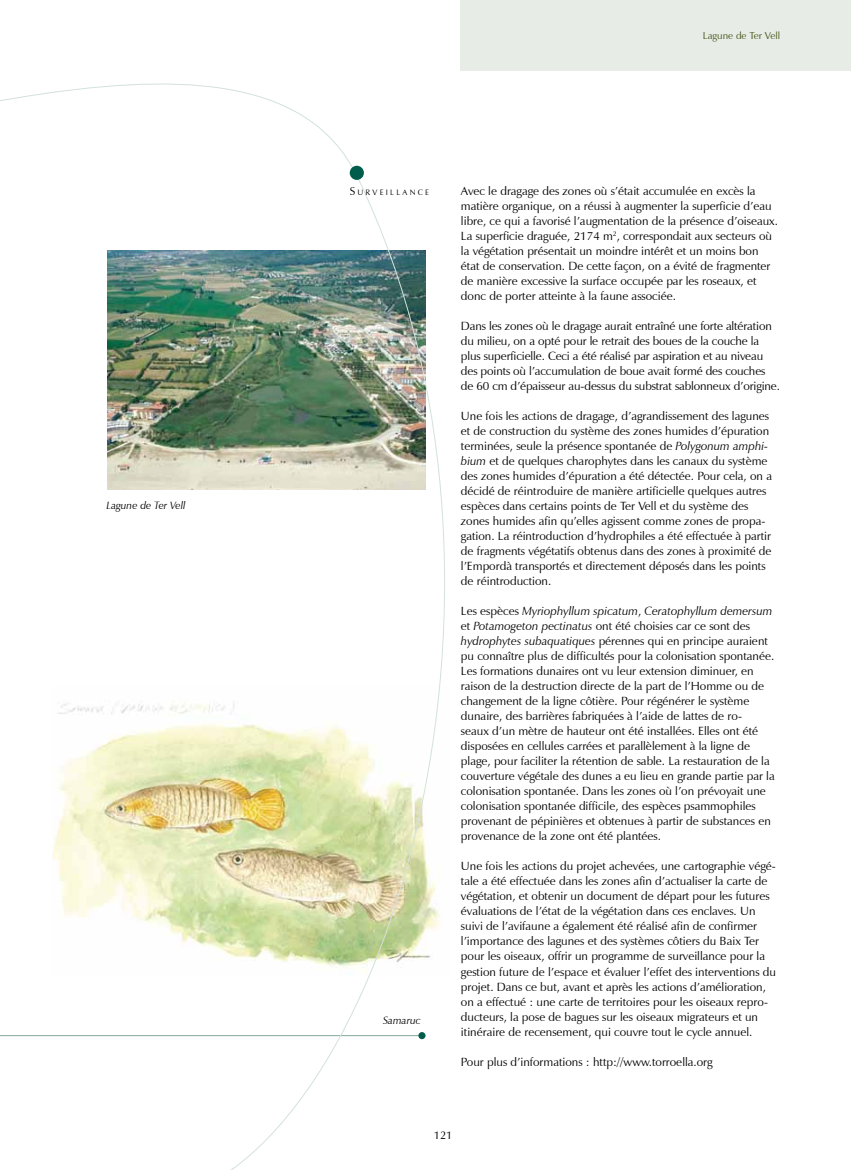
<style>
.page{position:relative;width:851px;height:1170px;background:#fff}
.page>*{position:absolute;margin:0;border:0;box-sizing:border-box;transform-origin:0 0}
.t1{font:11.88px/15px "Zapf Humanist 601 BT";color:#000}
.t2{font:11.25px "Zapf Humanist 601 BT";color:#000}
.t3{font:italic 10.62px "Zapf Humanist 601 BT";color:#000}
.t4{font:10px "Zapf Humanist 601 BT";color:#475217}
.t5{font:7.88px "Zapf Humanist 601 BT";letter-spacing:.285em;color:#000}
.s1{font-size:11.25px}
.s2{font-style:italic}
</style>
<div class="page">
<div style="left:461px;top:0;width:389px;height:71px;background:#e7ede6"></div>
<img style="left:0;top:0;width:461px;height:1169px">
<div style="left:349px;top:166px;width:15px;height:14px;background:#005c4b;border-radius:50%"></div>
<p class="t3" style="left:106px;top:499px;width:81px">Lagune de Ter Vell</p>
<p class="t4" style="left:702px;top:29px;width:79px">Lagune de Ter Vell</p>
<p class="t5" style="left:349px;top:187px;width:81px"><span class="s1">S</span>URVEILLANCE</p>
<p class="t3" style="left:383px;top:1014px;width:39px">Samaruc</p>
<p class="t1" style="left:461px;top:183px;width:318px">Avec le dragage des zones où s’était accumulée en excès la matière organique, on a réussi à augmenter la superficie d’eau libre, ce qui a favorisé l’augmentation de la présence d’oiseaux.<br>La superficie draguée, 2174 m<sup>2</sup>, correspondait aux secteurs où la végétation présentait un moindre intérêt et un moins bon état de conservation. De cette façon, on a évité de fragmenter de manière excessive la surface occupée par les roseaux, et donc de porter atteinte à la faune associée.</p>
<p class="t1" style="left:461px;top:318px;width:320px">Dans les zones où le dragage aurait entraîné une forte altération du milieu, on a opté pour le retrait des boues de la couche la plus superficielle. Ceci a été réalisé par aspiration et au niveau des points où l’accumulation de boue avait formé des couches de 60 cm d’épaisseur au-dessus du substrat sablonneux d’origine.</p>
<p class="t1" style="left:461px;top:408px;width:312px">Une fois les actions de dragage, d’agrandissement des lagunes et de construction du système des zones humides d’épuration terminées, seule la présence spontanée de <span class="s2">Polygonum amphi&shy;bium</span> et de quelques charophytes dans les canaux du système des zones humides d’épuration a été détectée. Pour cela, on a décidé de réintroduire de manière artificielle quelques autres espèces dans certains points de Ter Vell et du système des zones humides afin qu’elles agissent comme zones de propa&shy;gation. La réintroduction d’hydrophiles a été effectuée à partir de fragments végétatifs obtenus dans des zones à proximité de l’Empordà transportés et directement déposés dans les points de réintroduction.</p>
<p class="t1" style="left:461px;top:603px;width:315px">Les espèces <span class="s2">Myriophyllum spicatum</span>, <span class="s2">Ceratophyllum demersum </span>et <span class="s2">Potamogeton pectinatus</span> ont été choisies car ce sont des <span class="s2">hydrophytes subaquatiques</span> pérennes qui en principe auraient pu connaître plus de difficultés pour la colonisation spontanée.<br>Les formations dunaires ont vu leur extension diminuer, en raison de la destruction directe de la part de l’Homme ou de changement de la ligne côtière. Pour régénérer le système dunaire, des barrières fabriquées à l’aide de lattes de ro-<br>seaux d’un mètre de hauteur ont été installées. Elles ont été disposées en cellules carrées et parallèlement à la ligne de plage, pour faciliter la rétention de sable. La restauration de la couverture végétale des dunes a eu lieu en grande partie par la colonisation spontanée. Dans les zones où l’on prévoyait une colonisation spontanée difficile, des espèces psammophiles provenant de pépinières et obtenues à partir de substances en provenance de la zone ont été plantées.</p>
<p class="t1" style="left:461px;top:858px;width:316px">Une fois les actions du projet achevées, une cartographie végé&shy;tale a été effectuée dans les zones afin d’actualiser la carte de végétation, et obtenir un document de départ pour les futures évaluations de l’état de la végétation dans ces enclaves. Un suivi de l’avifaune a également été réalisé afin de confirmer l’importance des lagunes et des systèmes côtiers du Baix Ter pour les oiseaux, offrir un programme de surveillance pour la gestion future de l’espace et évaluer l’effet des interventions du projet. Dans ce but, avant et après les actions d’amélioration, on a effectué : une carte de territoires pour les oiseaux repro&shy;ducteurs, la pose de bagues sur les oiseaux migrateurs et un itinéraire de recensement, qui couvre tout le cycle annuel.</p>
<p class="t1" style="left:461px;top:1053px;width:253px">Pour plus d’informations : http://www.torroella.org</p>
<p class="t2" style="left:434px;top:1127px;width:20px">121</p>
</div>
